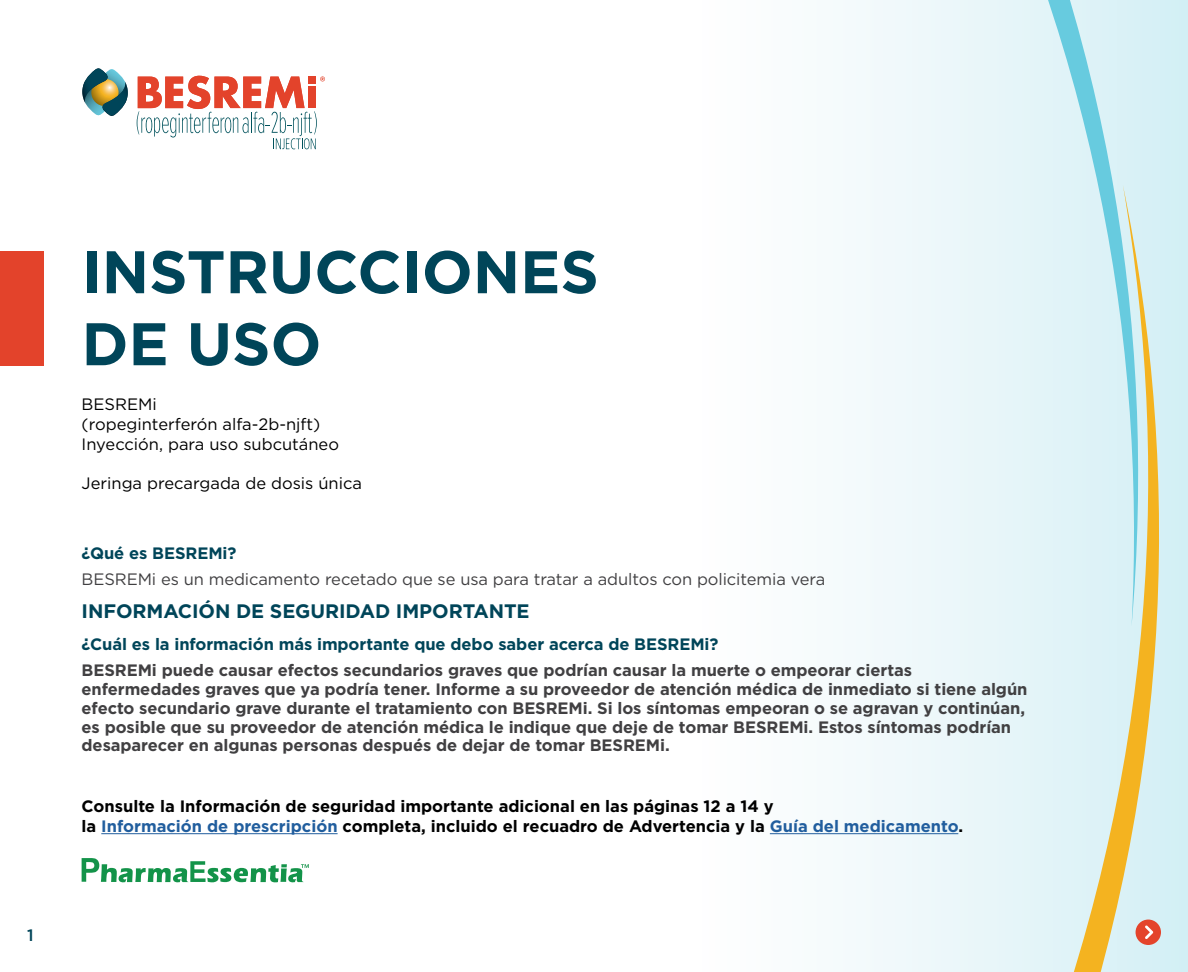
<style>
.page{position:relative;width:1188px;height:972px;background:#fff}
.page>*{position:absolute;margin:0;border:0;box-sizing:border-box;transform-origin:0 0}
.t1{font:700 60px/72px "Gotham";color:#004559}
.t2{font:700 19.5px "Gotham";letter-spacing:-.005em;color:#004559}
.t3{font:700 16.5px/18.8px "Gotham";letter-spacing:-.005em;color:#414042}
.t4{font:700 16.5px/19.8px "Gotham";color:#000}
.t5{font:16.5px/19.8px "Gotham";color:#000}
.t6{font:700 16.5px "Gotham";letter-spacing:-.005em;color:#004559}
.t7{font:16.5px "Gotham";letter-spacing:-.005em;color:#414042}
.t8{font:500 16.5px "Gotham";color:#004559}
.s1{color:#215e9e}
</style>
<div class="page">
<svg style="left:769px;top:0;width:419px;height:972px"></svg>
<svg style="left:909px;top:0;width:248px;height:626px;fill:#e9f6f9"></svg>
<svg style="left:1012px;top:185px;width:172px;height:787px;fill:#def2f7"></svg>
<div style="left:0;top:251px;width:43px;height:114px;background:#e3432b"></div>
<svg style="left:82px;top:68px;width:46px;height:48px"></svg>
<svg style="left:137px;top:76px;width:188px;height:73px"></svg>
<svg style="left:82px;top:858px;width:227px;height:24px"></svg>
<hr style="left:101px;top:833px;width:237px;height:1px;background:#215e9e">
<hr style="left:770px;top:833px;width:188px;height:1px;background:#215e9e">
<div style="left:1136px;top:920px;width:25px;height:25px;background:#e4442b;border-radius:50%"></div>
<svg style="left:1145px;top:925px;width:8px;height:14px"></svg>
<p class="t8" style="left:27px;top:925px;width:8px">1</p>
<h1 class="t1" style="left:82px;top:236px;width:519px">INSTRUCCIONES<br>DE USO</h1>
<p class="t5" style="left:82px;top:394px;width:259px">BESREMi<br>(ropeginterferón alfa-2b-njft)<br>Inyección, para uso subcutáneo</p>
<p class="t5" style="left:82px;top:473px;width:282px">Jeringa precargada de dosis única</p>
<p class="t6" style="left:82px;top:542px;width:156px">¿Qué es BESREMi?</p>
<p class="t7" style="left:82px;top:568px;width:745px">BESREMi es un medicamento recetado que se usa para tratar a adultos con policitemia vera</p>
<p class="t2" style="left:82px;top:598px;width:450px">INFORMACIÓN DE SEGURIDAD IMPORTANTE</p>
<p class="t6" style="left:82px;top:633px;width:638px">¿Cuál es la información más importante que debo saber acerca de BESREMi?</p>
<p class="t3" style="left:82px;top:661px;width:947px">BESREMi puede causar efectos secundarios graves que podrían causar la muerte o empeorar ciertas enfermedades graves que ya podría tener. Informe a su proveedor de atención médica de inmediato si tiene algún efecto secundario grave durante el tratamiento con BESREMi. Si los síntomas empeoran o se agravan y continúan, es posible que su proveedor de atención médica le indique que deje de tomar BESREMi. Estos síntomas podrían desaparecer en algunas personas después de dejar de tomar BESREMi.</p>
<p class="t4" style="left:82px;top:796px;width:883px">Consulte la Información de seguridad importante adicional en las páginas 12 a 14 y<br>la <span class="s1">Información de prescripción</span> completa, incluido el recuadro de Advertencia y la <span class="s1">Guía del medicamento</span>.</p>
</div>
